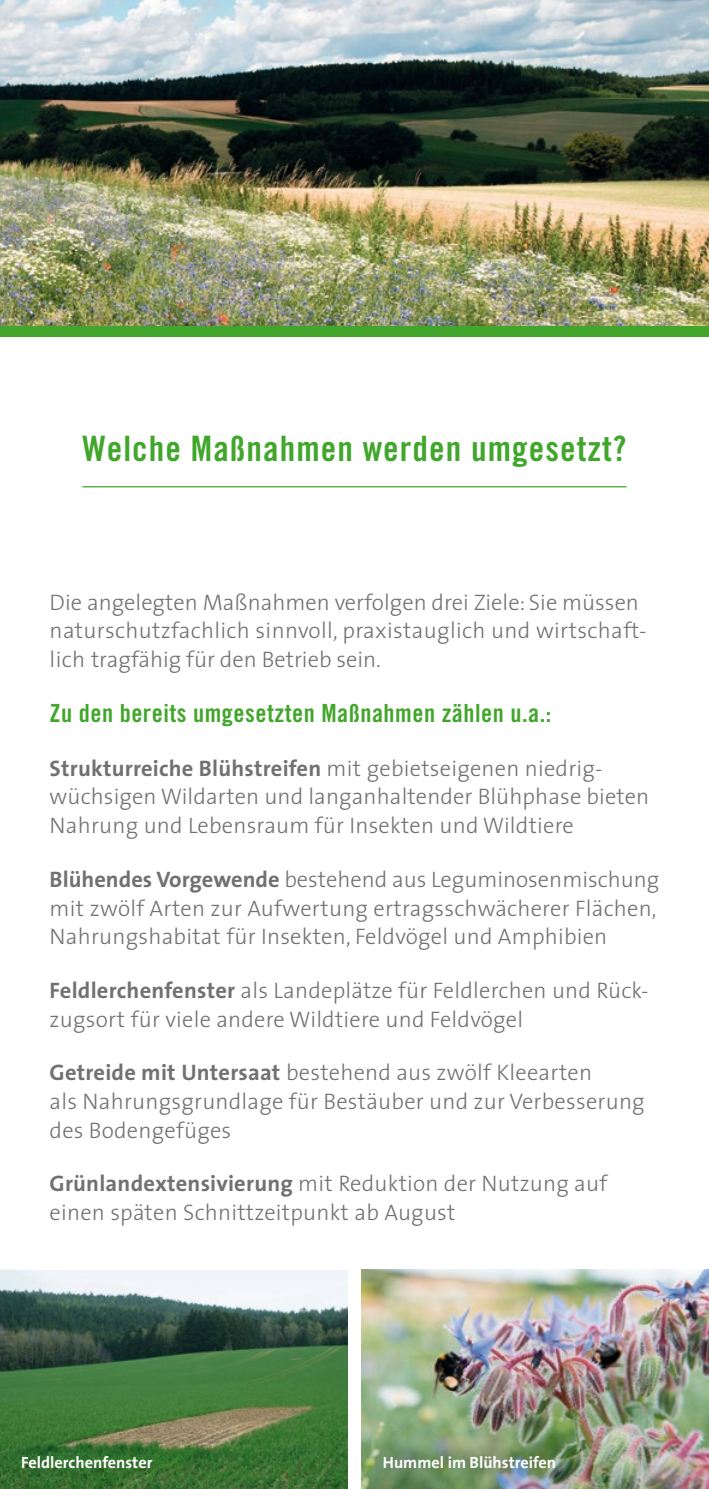
<style>
.page{position:relative;width:709px;height:1489px;background:#fff}
.page>*{position:absolute;margin:0;border:0;box-sizing:border-box;transform-origin:0 0}
.t1{font:35px "Trade Gothic Bold Cond Twenty";letter-spacing:.03em;color:#41a62b}
.t2{font:25px "Trade Gothic Bold Cond Twenty";letter-spacing:.02em;color:#41a62b}
.t3{font:300 22.5px/28.8px "The Sans";letter-spacing:.01em;color:#707172}
.t4{font:700 16.25px "The Sans";color:#fff}
.s1{font-weight:700}
</style>
<div class="page">
<img style="left:0;top:0;width:709px;height:326px">
<hr style="left:82px;top:486px;width:544px;height:1px;background:#41a62b">
<img style="left:0;top:1393px;width:347px;height:95px">
<img style="left:361px;top:1269px;width:348px;height:219px">
<div style="left:365px;top:1436px;width:208px;height:50px;background:#000;opacity:.5"></div>
<div style="left:0;top:326px;width:709px;height:11px;background:#41a62b"></div>
<svg style="left:0;top:1269px;width:347px;height:124px"></svg>
<h1 class="t1" style="left:82px;top:427px;width:545px">Welche Maßnahmen werden umgesetzt?</h1>
<p class="t3" style="left:50px;top:587px;width:598px">Die angelegten Maßnahmen verfolgen drei Ziele: Sie müssen naturschutzfachlich sinnvoll, praxistauglich und wirtschaft&shy;lich tragfähig für den Betrieb sein.</p>
<p class="t2" style="left:50px;top:698px;width:503px">Zu den bereits umgesetzten Maßnahmen zählen u.a.:</p>
<p class="t3" style="left:50px;top:753px;width:601px"><span class="s1">Strukturreiche Blühstreifen</span> mit gebietseigenen niedrig&shy;wüchsigen Wildarten und langanhaltender Blühphase bieten<br>Nahrung und Lebensraum für Insekten und Wildtiere</p>
<p class="t3" style="left:50px;top:864px;width:611px"><span class="s1">Blühendes Vorgewende</span> bestehend aus Leguminosenmischung mit zwölf Arten zur Aufwertung ertragsschwächerer Flächen,<br>Nahrungshabitat für Insekten, Feldvögel und Amphibien</p>
<p class="t3" style="left:50px;top:975px;width:600px"><span class="s1">Feldlerchenfenster</span> als Landeplätze für Feldlerchen und Rück&shy;zugsort für viele andere Wildtiere und Feldvögel</p>
<p class="t3" style="left:50px;top:1057px;width:596px"><span class="s1">Getreide mit Untersaat</span> bestehend aus zwölf Kleearten<br>als Nahrungsgrundlage für Bestäuber und zur Verbesserung des Bodengefüges</p>
<p class="t3" style="left:50px;top:1168px;width:559px"><span class="s1">Grünlandextensivierung</span> mit Reduktion der Nutzung auf einen späten Schnittzeitpunkt ab August</p>
<p class="t4" style="left:21px;top:1448px;width:133px">Feldlerchenfenster</p>
<p class="t4" style="left:383px;top:1448px;width:175px">Hummel im Blühstreifen</p>
</div>
